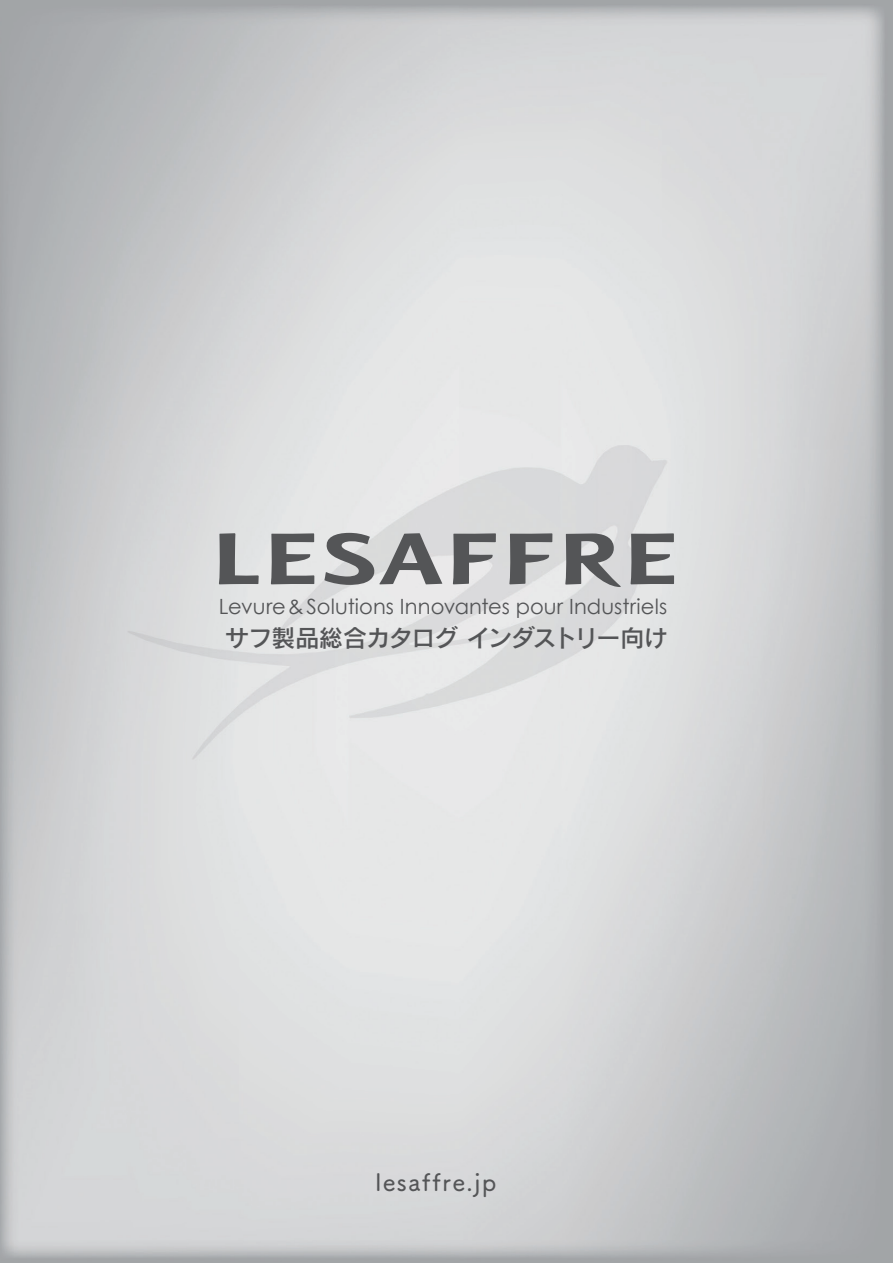
<style>
.page{position:relative;width:893px;height:1263px;background:#fff}
.page>*{position:absolute;margin:0;border:0;box-sizing:border-box;transform-origin:0 0}
.t1{font:24px "Rodin Pro DB";letter-spacing:-.045em;color:#545557}
.t2{font:24px "Tsuku A Rd Gothic Std D";letter-spacing:.05em;color:#545557}
.t3{font:21px "Century Gothic";letter-spacing:.005em;color:#545557}
</style>
<div class="page">
<svg style="left:631px;top:533px;width:43px;height:51px;background:#898a8c"></svg>
<svg style="left:509px;top:533px;width:43px;height:51px;background:#949596"></svg>
<svg style="left:219px;top:533px;width:40px;height:51px;background:#9d9e9f"></svg>
<svg style="left:324px;top:533px;width:118px;height:52px;background:#9fa0a1"></svg>
<svg style="left:565px;top:533px;width:56px;height:54px;background:#8f9092"></svg>
<svg style="left:271px;top:533px;width:43px;height:51px;background:#8a8b8d"></svg>
<svg style="left:453px;top:533px;width:43px;height:51px;background:#969698"></svg>
<p class="t3" style="left:219px;top:591px;width:450px">Levure &amp; Solutions Innovantes pour Industriels</p>
<p class="t1" style="left:225px;top:622px;width:444px">サフ製品総合カタログ インダストリー向け</p>
<p class="t2" style="left:375px;top:1163px;width:123px">lesaffre.jp</p>
</div>
